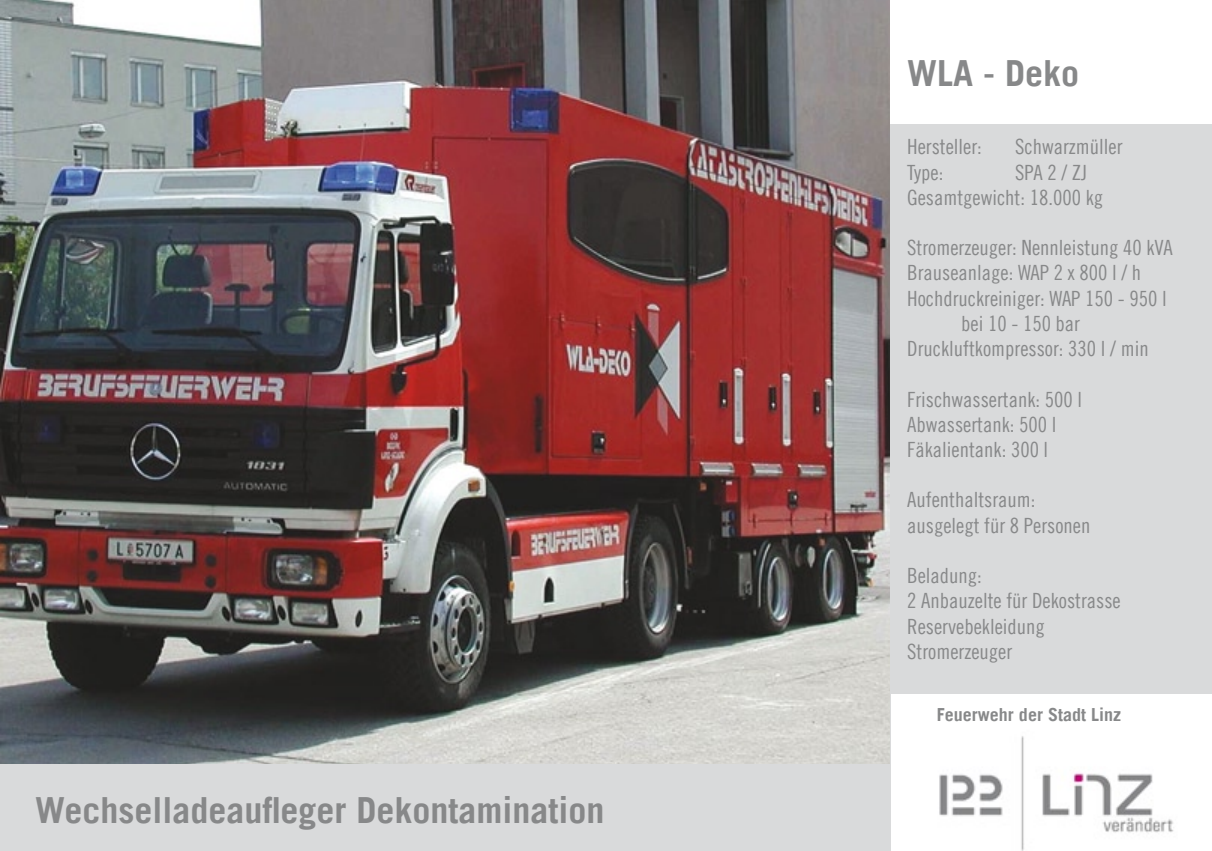
<style>
.page{position:relative;width:1212px;height:851px;background:#fff}
.page>*{position:absolute;margin:0;border:0;box-sizing:border-box;transform-origin:0 0}
.t1{font:700 36px "Trade Gothic";color:#878889}
.t2{font:21px/25.2px "Trade Gothic Cond Eighteen";color:#878889}
.t3{font:700 18px "Trade Gothic";color:#878889}
</style>
<div class="page">
<img style="left:0;top:0;width:890px;height:764px">
<div style="left:0;top:764px;width:1127px;height:86px;background:#d9dadb"></div>
<div style="left:890px;top:0;width:322px;height:767px;background:#d9dadb"></div>
<div style="left:890px;top:0;width:322px;height:123px;background:#fff"></div>
<img style="left:891px;top:694px;width:321px;height:156px">
<h1 class="t1" style="left:35px;top:788px;width:571px">Wechselladeaufleger Dekontamination</h1>
<h1 class="t1" style="left:907px;top:51px;width:174px">WLA - Deko</h1>
<p class="t2" style="left:907px;top:134px;width:76px">Hersteller:</p>
<p class="t2" style="left:1015px;top:134px;width:109px">Schwarzmüller</p>
<p class="t2" style="left:907px;top:159px;width:38px">Type:</p>
<p class="t2" style="left:907px;top:159px;width:197px;text-indent:108px">SPA 2 / ZJ<br>Gesamtgewicht: 18.000 kg</p>
<p class="t2" style="left:907px;top:235px;width:267px">Stromerzeuger: Nennleistung 40 kVA</p>
<p class="t2" style="left:907px;top:260px;width:235px">Brauseanlage: WAP 2 x 800 l / h</p>
<p class="t2" style="left:907px;top:285px;width:261px">Hochdruckreiniger: WAP 150 - 950 l</p>
<p class="t2" style="left:961px;top:310px;width:120px">bei 10 - 150 bar</p>
<p class="t2" style="left:907px;top:336px;width:243px">Druckluftkompressor: 330 l / min</p>
<p class="t2" style="left:907px;top:386px;width:176px">Frischwassertank: 500 l<br>Abwassertank: 500 l<br>Fäkalientank: 300 l</p>
<p class="t2" style="left:907px;top:487px;width:185px">Aufenthaltsraum: ausgelegt für 8 Personen</p>
<p class="t2" style="left:907px;top:562px;width:215px">Beladung:<br>2 Anbauzelte für Dekostrasse<br>Reservebekleidung<br>Stromerzeuger</p>
<p class="t3" style="left:937px;top:703px;width:185px">Feuerwehr der Stadt Linz</p>
</div>
